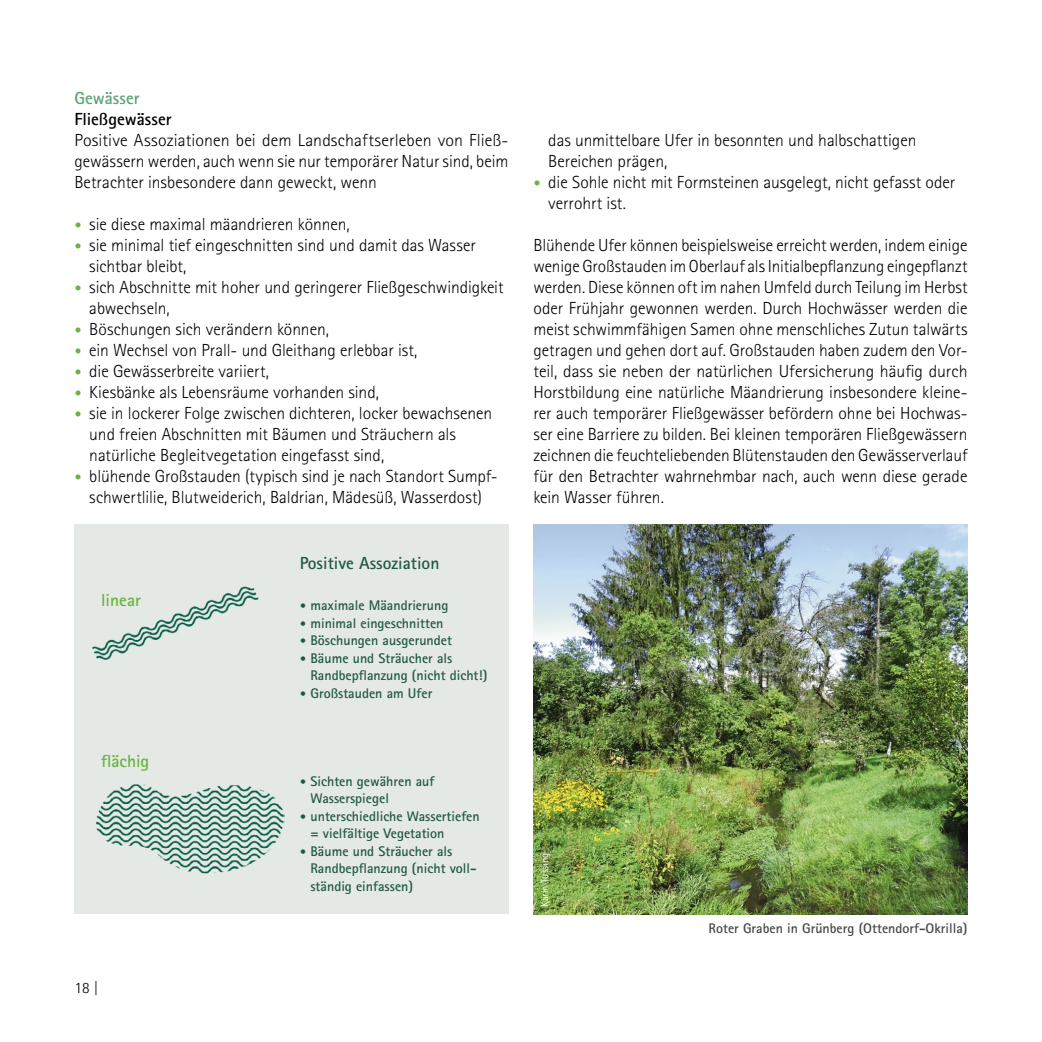
<style>
.page{position:relative;width:1042px;height:1042px;background:#fff}
.page>*{position:absolute;margin:0;border:0;box-sizing:border-box;transform-origin:0 0}
.LfULG_Copy{font:300 17.5px/21px "Rotis Sans Serif Std";color:#000}
.Content_Sub{font:700 17.5px "Rotis Sans Serif Std";color:#225945}
.Content_Sub-2{font:700 17.5px "Rotis Sans Serif Std";color:#6bb340}
.H4_Bold_Schwarz_10pt{font:700 17.5px "Rotis Sans Serif Std";color:#000}
.H3_Bold_Gruen_10pt{font:700 17.5px "Rotis Sans Serif Std";color:#5ba372}
.t1{font:300 15.75px "Rotis Sans Serif Std";color:#000}
.t2{font:700 14px/17.5px "Rotis Sans Serif Std";color:#225945}
.t3{font:700 14px "Rotis Sans Serif Std";color:#484848}
.t4{font:10.5px "Rotis Sans Serif Std";color:#fff}
.s1{font-weight:700;font-size:14px;color:#6bb340}
.s2{font-size:12.25px}
</style>
<div class="page">
<div style="left:74px;top:524px;width:434px;height:390px;background:#e4e9e5"></div>
<img style="left:92px;top:586px;width:167px;height:74px">
<img style="left:96px;top:784px;width:188px;height:89px">
<img style="left:533px;top:524px;width:434px;height:390px">
<h3 class="H3_Bold_Gruen_10pt" style="left:74px;top:87px;width:67px">Gewässer</h3>
<h4 class="H4_Bold_Schwarz_10pt" style="left:74px;top:108px;width:99px">Fließgewässer</h4>
<p class="LfULG_Copy" style="left:74px;top:130px;width:436px;text-align:justify">Positive Assoziationen bei dem Landschaftserleben von Fließ&shy;gewässern werden, auch wenn sie nur temporärer Natur sind, beim Betrachter insbesondere dann geweckt, wenn</p>
<p class="LfULG_Copy" style="left:74px;top:214px;width:277px"><span class="s1">•</span> sie diese maximal mäandrieren können,</p>
<p class="LfULG_Copy" style="left:89px;top:235px;width:388px;text-indent:-15px"><span class="s1">•</span> sie minimal tief eingeschnitten sind und damit das Wasser sichtbar bleibt,</p>
<p class="LfULG_Copy" style="left:89px;top:277px;width:416px;text-indent:-15px"><span class="s1">•</span> sich Abschnitte mit hoher und geringerer Fließgeschwindigkeit abwechseln,</p>
<p class="LfULG_Copy" style="left:74px;top:319px;width:256px"><span class="s1">•</span> Böschungen sich verändern können,</p>
<p class="LfULG_Copy" style="left:74px;top:340px;width:344px"><span class="s1">•</span> ein Wechsel von Prall- und Gleithang erlebbar ist,</p>
<p class="LfULG_Copy" style="left:74px;top:361px;width:196px"><span class="s1">•</span> die Gewässerbreite variiert,</p>
<p class="LfULG_Copy" style="left:74px;top:382px;width:306px"><span class="s1">•</span> Kiesbänke als Lebensräume vorhanden sind,</p>
<p class="LfULG_Copy" style="left:89px;top:403px;width:404px;text-indent:-15px"><span class="s1">•</span> sie in lockerer Folge zwischen dichteren, locker bewachsenen und freien Abschnitten mit Bäumen und Sträuchern als natürliche Begleitvegetation eingefasst sind,</p>
<p class="LfULG_Copy" style="left:74px;top:466px;width:425px;text-align:center"><span class="s1">•</span> blühende Großstauden (typisch sind je nach Standort Sumpf&shy;schwertlilie, Blutweiderich, Baldrian, Mädesüß, Wasserdost)</p>
<p class="Content_Sub-2" style="left:101px;top:589px;width:41px">linear</p>
<p class="Content_Sub-2" style="left:101px;top:750px;width:50px">flächig</p>
<p class="t1" style="left:74px;top:979px;width:26px">18 |</p>
<p class="Content_Sub" style="left:300px;top:552px;width:141px">Positive Assoziation</p>
<p class="t2" style="left:300px;top:596px;width:150px"><span class="s2">•</span> maximale Mäandrierung</p>
<p class="t2" style="left:300px;top:614px;width:145px"><span class="s2">•</span> minimal eingeschnitten</p>
<p class="t2" style="left:300px;top:631px;width:154px"><span class="s2">•</span> Böschungen ausgerundet</p>
<p class="t2" style="left:310px;top:649px;width:178px;text-indent:-11px"><span class="s2">•</span> Bäume und Sträucher als<br>Randbepflanzung (nicht dicht!)</p>
<p class="t2" style="left:300px;top:684px;width:134px"><span class="s2">•</span> Großstauden am Ufer</p>
<p class="t2" style="left:310px;top:772px;width:125px;text-indent:-11px"><span class="s2">•</span> Sichten gewähren auf<br>Wasserspiegel</p>
<p class="t2" style="left:310px;top:807px;width:171px;text-indent:-11px"><span class="s2">•</span> unterschiedliche Wassertiefen = vielfältige Vegetation</p>
<p class="t2" style="left:310px;top:842px;width:168px;text-indent:-11px"><span class="s2">•</span> Bäume und Sträucher als<br>Randbepflanzung (nicht voll&shy;ständig einfassen)</p>
<p class="LfULG_Copy" style="left:548px;top:130px;width:370px">das unmittelbare Ufer in besonnten und halbschattigen<br>Bereichen prägen,</p>
<p class="LfULG_Copy" style="left:548px;top:172px;width:409px;text-indent:-15px"><span class="s1">•</span> die Sohle nicht mit Formsteinen ausgelegt, nicht gefasst oder verrohrt ist.</p>
<p class="LfULG_Copy" style="left:533px;top:235px;width:436px;text-align:justify">Blühende Ufer können beispielsweise erreicht werden, indem einige wenige Großstauden im Oberlauf als Initialbepflanzung eingepflanzt werden. Diese können oft im nahen Umfeld durch Teilung im Herbst oder Frühjahr gewonnen werden. Durch Hochwässer werden die meist schwimmfähigen Samen ohne menschliches Zutun talwärts getragen und gehen dort auf. Großstauden haben zudem den Vor&shy;teil, dass sie neben der natürlichen Ufersicherung häufig durch Horstbildung eine natürliche Mäandrierung insbesondere kleine&shy;rer auch temporärer Fließgewässer befördern ohne bei Hochwas&shy;ser eine Barriere zu bilden. Bei kleinen temporären Fließgewässern zeichnen die feuchteliebenden Blütenstauden den Gewässerverlauf für den Betrachter wahrnehmbar nach, auch wenn diese gerade kein Wasser führen.</p>
<p class="t4" style="left:538px;top:906px;width:55px;rotate:-90deg">Karin Tussing</p>
<p class="t3" style="left:708px;top:919px;width:260px">Roter Graben in Grünberg (Ottendorf-Okrilla)</p>
</div>
